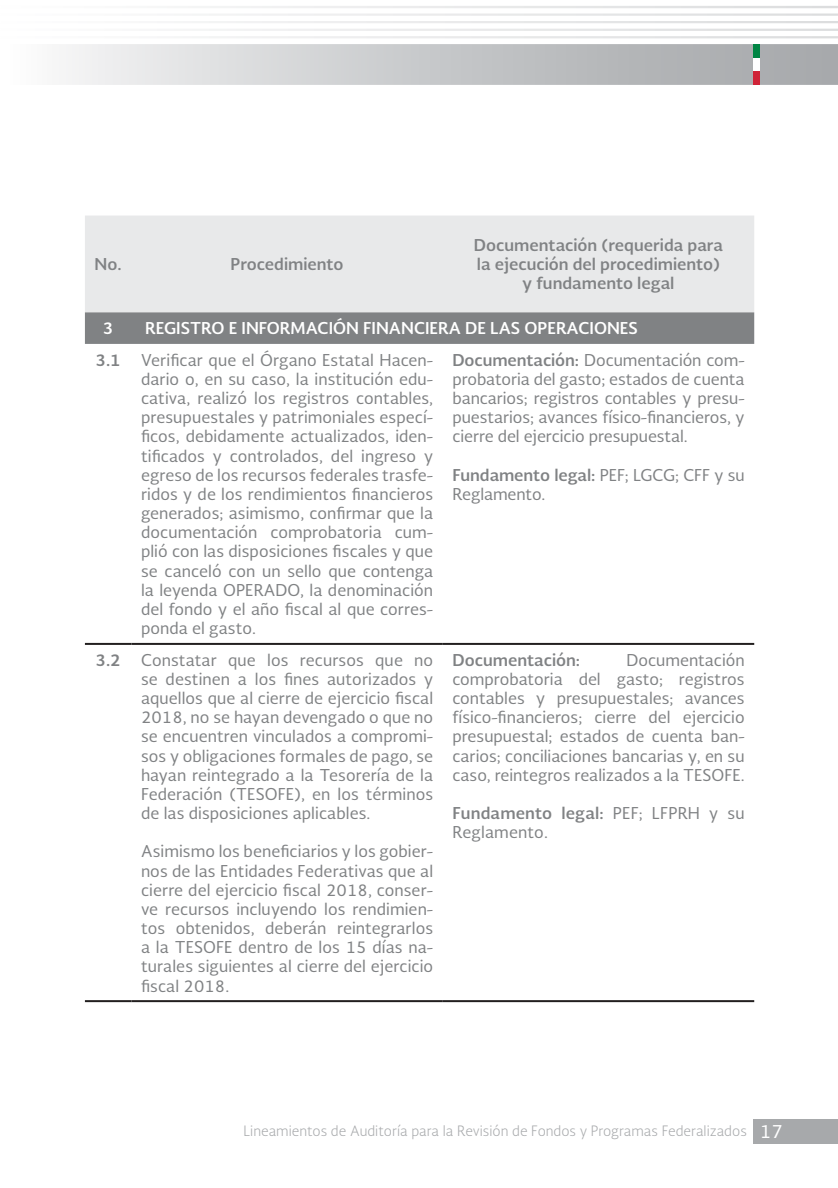
<style>
.page{position:relative;width:838px;height:1188px;background:#fff}
.page>*{position:absolute;margin:0;border:0;box-sizing:border-box;transform-origin:0 0}
.t1{font:15.9px/19.2px "Soberana Sans";letter-spacing:.005em;color:#808284;text-align:justify}
.t2{font:700 15.9px/19.2px "Soberana Sans";color:#808284;text-align:center}
.t3{font:700 15.9px "Soberana Sans";color:#fff}
.t4{font:300 13.95px "Soberana Sans";color:#a7a9ab}
.s1{font-weight:700}
.s2{font-weight:400;font-size:18px;color:#fff}
</style>
<div class="page">
<img style="left:66px;top:45px;width:771px;height:40px">
<div style="left:752px;top:1119px;width:85px;height:25px;background:#a7a9ab"></div>
<div style="left:752px;top:45px;width:7px;height:13px;background:#008544"></div>
<div style="left:752px;top:58px;width:7px;height:13px;background:#fff"></div>
<div style="left:752px;top:71px;width:7px;height:14px;background:#cf2337"></div>
<div style="left:85px;top:216px;width:669px;height:96px;background:#e8e9ea"></div>
<div style="left:85px;top:312px;width:669px;height:32px;background:#808284"></div>
<hr style="left:85px;top:643px;width:46px;height:2px;background:#221f1f">
<hr style="left:131px;top:643px;width:311px;height:2px;background:#221f1f">
<hr style="left:442px;top:643px;width:312px;height:2px;background:#221f1f">
<hr style="left:85px;top:1000px;width:46px;height:2px;background:#221f1f">
<hr style="left:131px;top:1000px;width:311px;height:2px;background:#221f1f">
<hr style="left:442px;top:1000px;width:312px;height:2px;background:#221f1f">
<p class="t2" style="left:95px;top:254px;width:29px">No.</p>
<p class="t2" style="left:230px;top:254px;width:114px">Procedimiento</p>
<p class="t2" style="left:473px;top:235px;width:251px">Documentación (requerida para la ejecución del procedimiento) y fundamento legal</p>
<p class="t3" style="left:103px;top:318px;width:12px">3</p>
<p class="t3" style="left:145px;top:318px;width:494px">REGISTRO E INFORMACIÓN FINANCIERA DE LAS OPERACIONES</p>
<p class="t2" style="left:96px;top:350px;width:26px">3.1</p>
<p class="t1" style="left:141px;top:350px;width:293px">Verificar que el Órgano Estatal Hacen&shy;dario o, en su caso, la institución edu&shy;cativa, realizó los registros contables, presupuestales y patrimoniales especí&shy;ficos, debidamente actualizados, iden&shy;tificados y controlados, del ingreso y egreso de los recursos federales trasfe&shy;ridos y de los rendimientos financieros generados; asimismo, confirmar que la documentación comprobatoria cum&shy;plió con las disposiciones fiscales y que se canceló con un sello que contenga la leyenda OPERADO, la denominación del fondo y el año fiscal al que corres&shy;ponda el gasto.</p>
<p class="t1" style="left:452px;top:350px;width:293px"><span class="s1">Documentación:</span> Documentación com&shy;probatoria del gasto; estados de cuenta bancarios; registros contables y presu&shy;puestarios; avances físico-financieros, y cierre del ejercicio presupuestal.</p>
<p class="t1" style="left:452px;top:465px;width:293px"><span class="s1">Fundamento legal:</span> PEF; LGCG; CFF y su<br>Reglamento.</p>
<p class="t2" style="left:96px;top:650px;width:26px">3.2</p>
<p class="t1" style="left:141px;top:650px;width:293px">Constatar que los recursos que no se destinen a los fines autorizados y aquellos que al cierre de ejercicio fiscal 2018, no se hayan devengado o que no se encuentren vinculados a compromi&shy;sos y obligaciones formales de pago, se hayan reintegrado a la Tesorería de la Federación (TESOFE), en los términos de las disposiciones aplicables.</p>
<p class="t1" style="left:141px;top:842px;width:293px">Asimismo los beneficiarios y los gobier&shy;nos de las Entidades Federativas que al cierre del ejercicio fiscal 2018, conser&shy;ve recursos incluyendo los rendimien&shy;tos obtenidos, deberán reintegrarlos a la TESOFE dentro de los 15 días na&shy;turales siguientes al cierre del ejercicio fiscal 2018.</p>
<p class="t2" style="left:452px;top:650px;width:129px">Documentación:</p>
<p class="t1" style="left:452px;top:650px;width:293px;text-indent:174px">Documentación comprobatoria del gasto; registros contables y presupuestales; avances físico-financieros; cierre del ejercicio presupuestal; estados de cuenta ban&shy;carios; conciliaciones bancarias y, en su caso, reintegros realizados a la TESOFE.</p>
<p class="t1" style="left:452px;top:804px;width:293px"><span class="s1">Fundamento legal:</span> PEF; LFPRH y su<br>Reglamento.</p>
<p class="t4" style="left:243px;top:1124px;width:541px">Lineamientos de Auditoría para la Revisión de Fondos y Programas Federalizados <span class="s2">17</span></p>
</div>
